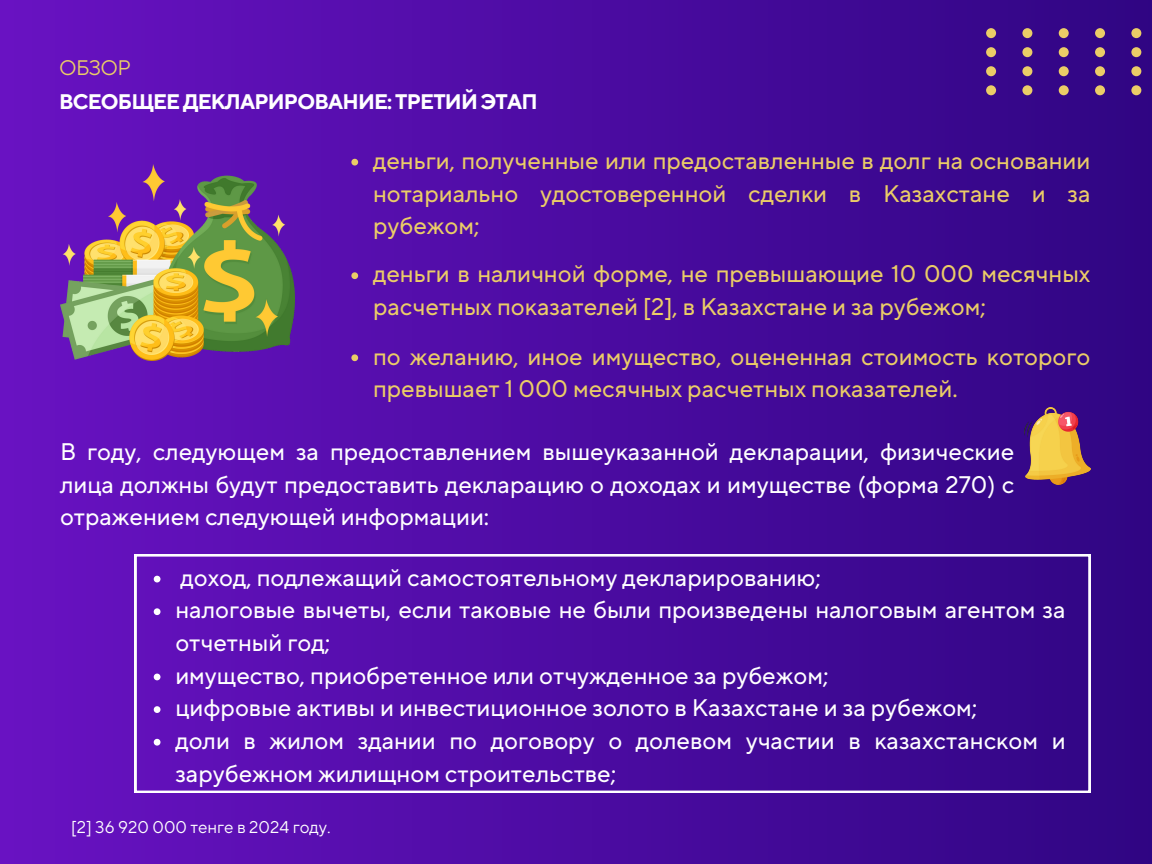
<style>
.page{position:relative;width:1152px;height:864px;background:#fff}
.page>*{position:absolute;margin:0;border:0;box-sizing:border-box;transform-origin:0 0}
.t1{font:24px/32.7px "TT Norms Pro";color:#fff}
.t2{font:24px/32.7px "TT Norms Pro";color:#ebcd67}
.t3{font:700 21px "TT Norms Pro";letter-spacing:-.04em;color:#fff}
.t4{font:21px "TT Norms Pro";letter-spacing:-.04em;color:#ebcd67}
.t5{font:16.95px "TT Norms Pro";color:#fff}
</style>
<div class="page">
<div style="left:0;top:0;width:1152px;height:864px;background:linear-gradient(to right,#6912c2,#300583)"></div>
<svg style="left:986px;top:28px;width:166px;height:67px;background:#4c2182"></svg>
<img style="left:60px;top:164px;width:234px;height:196px">
<img style="left:1025px;top:407px;width:65px;height:78px">
<svg style="left:135px;top:554px;width:955px;height:239px;background:#4e11a2"></svg>
<svg style="left:351px;top:159px;width:7px;height:7px"></svg>
<svg style="left:351px;top:272px;width:7px;height:7px"></svg>
<svg style="left:351px;top:354px;width:7px;height:7px"></svg>
<svg style="left:154px;top:576px;width:6px;height:6px"></svg>
<svg style="left:154px;top:608px;width:6px;height:7px"></svg>
<svg style="left:154px;top:674px;width:6px;height:6px"></svg>
<svg style="left:154px;top:706px;width:6px;height:7px"></svg>
<svg style="left:154px;top:739px;width:6px;height:7px"></svg>
<p class="t4" style="left:59px;top:55px;width:73px">ОБЗОР</p>
<h1 class="t3" style="left:59px;top:89px;width:480px">ВСЕОБЩЕЕ ДЕКЛАРИРОВАНИЕ: ТРЕТИЙ ЭТАП</h1>
<p class="t2" style="left:373px;top:145px;width:719px;text-align:justify">деньги, полученные или предоставленные в долг на основании нотариально удостоверенной сделки в Казахстане и за рубежом;</p>
<p class="t2" style="left:373px;top:259px;width:719px">деньги в наличной форме, не превышающие 10 000 месячных расчетных показателей [2], в Казахстане и за рубежом;</p>
<p class="t2" style="left:373px;top:341px;width:719px">по желанию, иное имущество, оцененная стоимость которого превышает 1 000 месячных расчетных показателей.</p>
<h3 class="t1" style="left:60px;top:436px;width:956px;text-align:justify">В году, следующем за предоставлением вышеуказанной декларации, физические лица должны будут предоставить декларацию о доходах и имуществе (форма 270) с отражением следующей информации:</h3>
<p class="t1" style="left:180px;top:562px;width:642px">доход, подлежащий самостоятельному декларированию;</p>
<p class="t1" style="left:175px;top:595px;width:892px">налоговые вычеты, если таковые не были произведены налоговым агентом за отчетный год;</p>
<p class="t1" style="left:175px;top:660px;width:655px">имущество, приобретенное или отчужденное за рубежом;</p>
<p class="t1" style="left:175px;top:693px;width:804px">цифровые активы и инвестиционное золото в Казахстане и за рубежом;</p>
<p class="t1" style="left:175px;top:725px;width:892px">доли в жилом здании по договору о долевом участии в казахстанском и зарубежном жилищном строительстве;</p>
<p class="t5" style="left:71px;top:816px;width:261px">[2] 36 920 000 тенге в 2024 году.</p>
</div>
